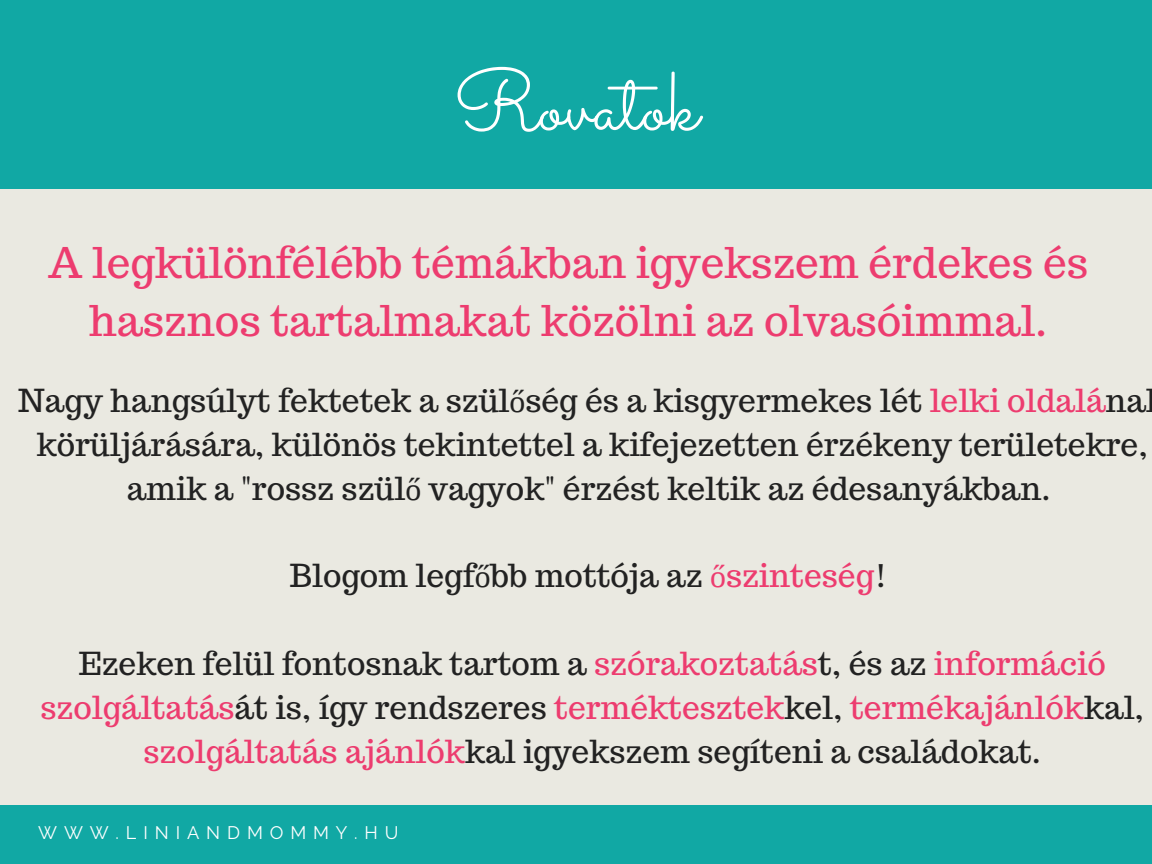
<style>
.page{position:relative;width:1152px;height:864px;background:#eae9e1}
.page>*{position:absolute;margin:0;border:0;box-sizing:border-box;transform-origin:0 0}
.t1{font:84.45px "Sacramento";color:#fff}
.t2{font:42.3px/58.5px "Trocchi";color:#ed3c6f;text-align:center}
.t3{font:31.65px/43.8px "Trocchi";color:#222;text-align:center}
.t4{font:18.15px "Raleway";letter-spacing:.38em;color:#fff}
.s1{font-family:"Liberation Serif"}
.s2{color:#ed3c6f}
.s3{font-family:"Liberation Serif";color:#ed3c6f}
</style>
<div class="page">
<div style="left:0;top:0;width:1152px;height:189px;background:#11a8a4"></div>
<div style="left:0;top:806px;width:1152px;height:58px;background:#11a8a4"></div>
<h1 class="t1" style="left:453px;top:51px;width:247px">Rovatok</h1>
<h2 class="t2" style="left:48px;top:233px;width:1042px">A legkülönfélébb témákban igyekszem érdekes és hasznos tartalmakat közölni az olvasóimmal.</h2>
<p class="t3" style="left:18px;top:378px;width:1131px">Nagy hangsúlyt fektetek a szül<span class="s1">ő</span>ség és a kisgyermekes lét <span class="s2">lelki oldalá</span>na körüljárására, különös tekintettel a kifejezetten érzékeny területekre, amik a "rossz szül<span class="s1">ő</span> vagyok" érzést keltik az édesanyákban.</p>
<p class="t3" style="left:290px;top:554px;width:599px">Blogom legf<span class="s1">ő</span>bb mottója az <span class="s3">ő</span><span class="s2">szinteség</span>!</p>
<p class="t3" style="left:40px;top:641px;width:1105px">Ezeken felül fontosnak tartom a <span class="s2">szórakoztatás</span>t, és az <span class="s2">információ szolgáltatás</span>át is, így rendszeres <span class="s2">terméktesztek</span>kel, <span class="s2">termékajánlók</span>kal, <span class="s2">szolgáltatás ajánlók</span>kal igyekszem segíteni a családokat.</p>
<p class="t4" style="left:38px;top:822px;width:362px">WWW.LINIANDMOMMY.HU</p>
</div>
